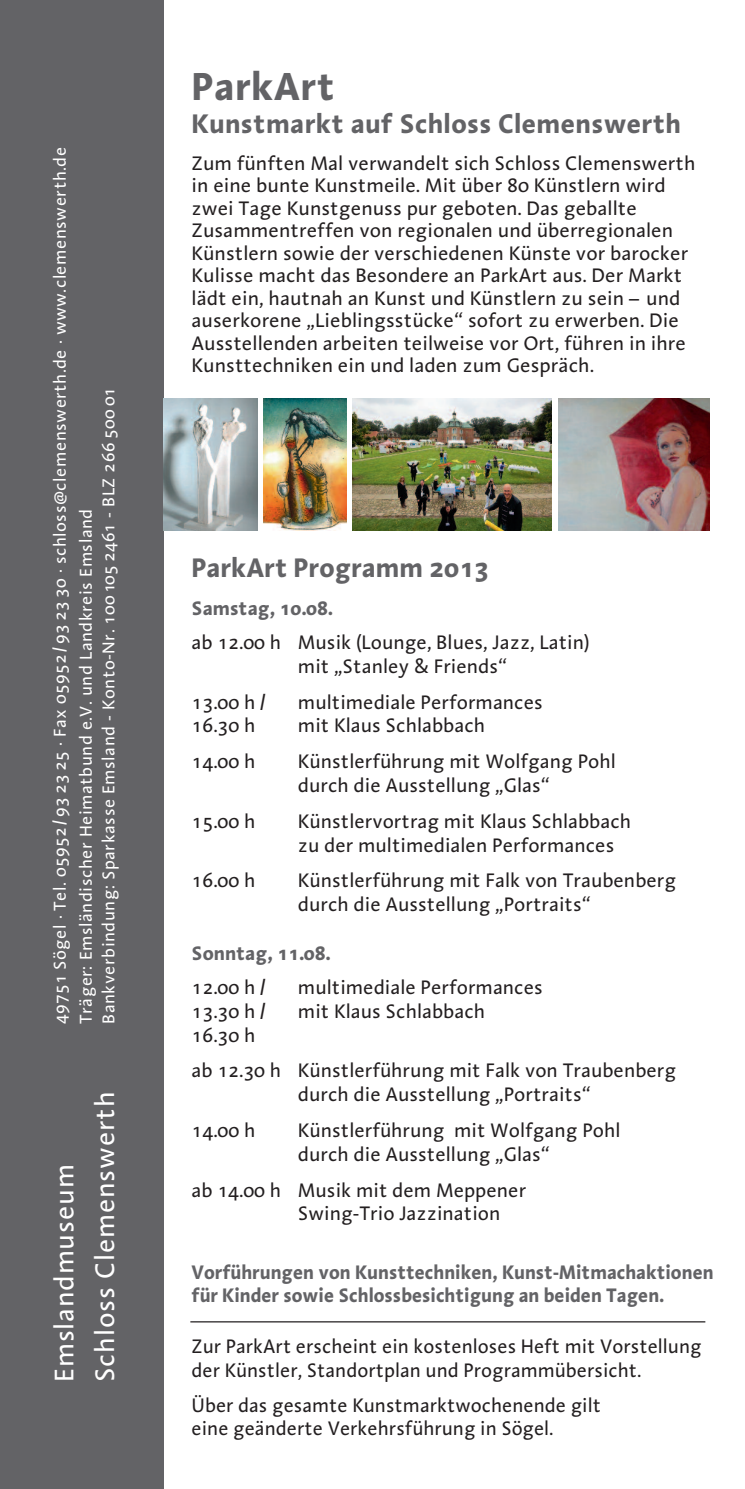
<style>
.page{position:relative;width:745px;height:1489px;background:#fff}
.page>*{position:absolute;margin:0;border:0;box-sizing:border-box;transform-origin:0 0}
.t1{font:700 40px "Linotype Aroma";letter-spacing:.01em;color:#636366}
.t2{font:700 27.5px "Linotype Aroma";letter-spacing:.01em;color:#636366}
.t3{font:27.5px/40.5px "Linotype Aroma";letter-spacing:.025em;color:#fff}
.t4{font:20px/22.5px "Linotype Aroma";color:#231f20}
.t5{font:700 20px/23.8px "Linotype Aroma";color:#636366;scale:.96 1}
.t6{font:700 20px "Linotype Aroma";color:#636366}
.t7{font:17.5px/26px "Linotype Aroma";letter-spacing:.025em;color:#fff}
</style>
<div class="page">
<div style="left:0;top:0;width:163px;height:1488px;background:#636366"></div>
<img style="left:263px;top:398px;width:83px;height:133px">
<img style="left:558px;top:398px;width:151px;height:133px">
<img style="left:163px;top:398px;width:94px;height:133px">
<img style="left:352px;top:398px;width:199px;height:133px">
<hr style="left:190px;top:1321px;width:515px;height:1px;background:#231f20">
<p class="t7" style="left:49px;top:1023px;width:878px;rotate:-90deg">49751 Sögel · Tel. 05952/93 23 25 · Fax 05952/93 23 30 · schloss@clemenswerth.de · www.clemenswerth.de<br>Träger: Emsländischer Heimatbund e.V. und Landkreis Emsland</p>
<p class="t7" style="left:97px;top:1023px;width:638px;rotate:-90deg">Bankverbindung: Sparkasse Emsland - Konto-Nr. 100 105 2461 - BLZ 266 500 01</p>
<h2 class="t3" style="left:47px;top:1381px;width:292px;rotate:-90deg">Emslandmuseum<br>Schloss Clemenswerth</h2>
<h1 class="t1" style="left:191px;top:73px;width:145px">ParkArt</h1>
<h2 class="t2" style="left:191px;top:114px;width:491px">Kunstmarkt auf Schloss Clemenswerth</h2>
<p class="t4" style="left:191px;top:154px;width:505px">Zum fünften Mal verwandelt sich Schloss Clemenswerth in eine bunte Kunstmeile. Mit über 80 Künstlern wird zwei Tage Kunstgenuss pur geboten. Das geballte Zusammentreffen von regionalen und überregionalen Künstlern sowie der verschiedenen Künste vor barocker Kulisse macht das Besondere an ParkArt aus. Der Markt lädt ein, hautnah an Kunst und Künstlern zu sein – und auserkorene „Lieblingsstücke“ sofort zu erwerben. Die Ausstellenden arbeiten teilweise vor Ort, führen in ihre Kunsttechniken ein und laden zum Gespräch.</p>
<h2 class="t2" style="left:191px;top:558px;width:299px">ParkArt Programm 2013</h2>
<p class="t6" style="left:191px;top:601px;width:142px">Samstag, 10.08.</p>
<p class="t4" style="left:298px;top:632px;width:293px;line-height:23.8px;text-indent:-106px">ab 12.00 h Musik (Lounge, Blues, Jazz, Latin) mit „Stanley &amp; Friends“</p>
<p class="t4" style="left:191px;top:693px;width:76px">13.00 h /</p>
<p class="t4" style="left:298px;top:693px;width:246px">multimediale Performances</p>
<p class="t4" style="left:191px;top:716px;width:65px">16.30 h</p>
<p class="t4" style="left:298px;top:716px;width:189px">mit Klaus Schlabbach</p>
<p class="t4" style="left:191px;top:752px;width:65px">14.00 h</p>
<p class="t4" style="left:298px;top:751px;width:319px;line-height:23.8px">Künstlerführung mit Wolfgang Pohl durch die Ausstellung „Glas“</p>
<p class="t4" style="left:191px;top:812px;width:65px">15.00 h</p>
<p class="t4" style="left:298px;top:811px;width:334px;line-height:23.8px">Künstlervortrag mit Klaus Schlabbach zu der multimedialen Performances</p>
<p class="t4" style="left:191px;top:871px;width:65px">16.00 h</p>
<p class="t4" style="left:298px;top:871px;width:379px;line-height:23.8px">Künstlerführung mit Falk von Traubenberg durch die Ausstellung „Portraits“</p>
<p class="t6" style="left:191px;top:946px;width:140px">Sonntag, 11.08.</p>
<p class="t4" style="left:191px;top:978px;width:76px">12.00 h /</p>
<p class="t4" style="left:298px;top:978px;width:246px">multimediale Performances</p>
<p class="t4" style="left:191px;top:1002px;width:76px">13.30 h /</p>
<p class="t4" style="left:298px;top:1002px;width:189px">mit Klaus Schlabbach</p>
<p class="t4" style="left:191px;top:1019px;width:486px;line-height:35.8px">16.30 h<br>ab 12.30 h Künstlerführung mit Falk von Traubenberg</p>
<p class="t4" style="left:298px;top:1085px;width:294px">durch die Ausstellung „Portraits“</p>
<p class="t4" style="left:191px;top:1121px;width:65px">14.00 h</p>
<p class="t4" style="left:298px;top:1120px;width:324px;line-height:23.8px">Künstlerführung mit Wolfgang Pohl durch die Ausstellung „Glas“</p>
<p class="t4" style="left:298px;top:1180px;width:230px;line-height:23.8px;text-indent:-106px">ab 14.00 h Musik mit dem Meppener<br>Swing-Trio Jazzination</p>
<p class="t5" style="left:191px;top:1262px;width:545px">Vorführungen von Kunsttechniken, Kunst-Mitmachaktionen für Kinder sowie Schlossbesichtigung an beiden Tagen.</p>
<p class="t4" style="left:191px;top:1336px;width:511px;line-height:23.8px">Zur ParkArt erscheint ein kostenloses Heft mit Vorstellung der Künstler, Standortplan und Programmübersicht.</p>
<p class="t4" style="left:191px;top:1394px;width:410px;line-height:23.8px">Über das gesamte Kunstmarktwochenende gilt eine geänderte Verkehrsführung in Sögel.</p>
</div>
